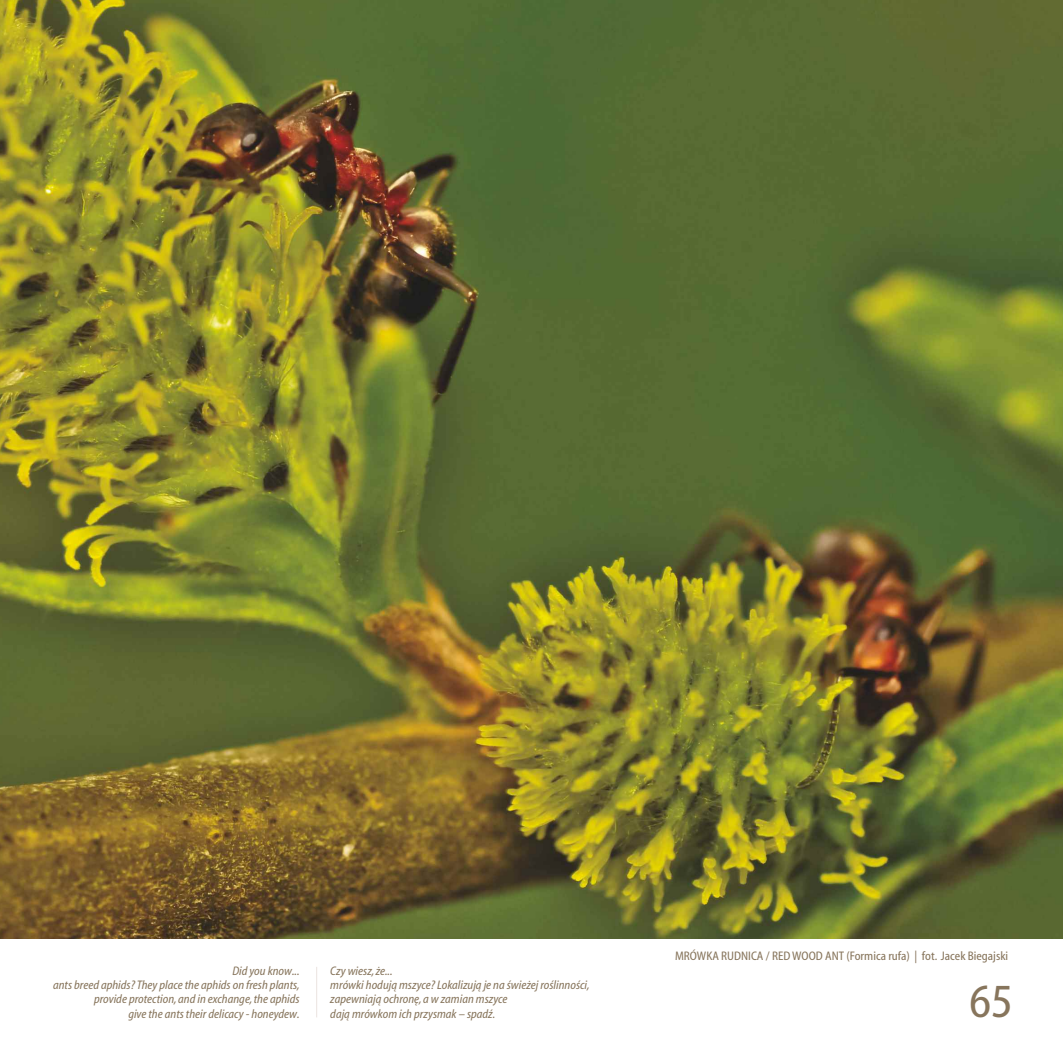
<style>
.page{position:relative;width:1063px;height:1063px;background:#fff}
.page>*{position:absolute;margin:0;border:0;box-sizing:border-box;transform-origin:0 0}
.t1{font:condensed 47.88px "Myriad Web Pro";color:#87755c}
.t2{font:italic condensed 12.5px/14.2px "Myriad Web Pro";color:#87755c}
.t3{font:condensed 12.5px "Myriad Web Pro";color:#87755c}
</style>
<div class="page">
<img style="left:0;top:0;width:1063px;height:939px">
<hr style="left:316px;top:967px;width:1px;height:50px;background:#ebe3e0">
<p class="t2" style="left:53px;top:964px;width:248px;text-align:right">Did you know...<br>ants breed aphids? They place the aphids on fresh plants, provide protection, and in exchange, the aphids<br>give the ants their delicacy - honeydew.</p>
<p class="t2" style="left:330px;top:965px;width:261px">Czy wiesz, że...<br>mrówki hodują mszyce? Lokalizują je na świeżej roślinności, zapewniają ochronę, a w zamian mszyce<br>dają mrówkom ich przysmak – spadź.</p>
<p class="t3" style="left:675px;top:951px;width:335px">MRÓWKA RUDNICA / RED WOOD ANT (Formica rufa) | fot. Jacek Biegajski</p>
<h1 class="t1" style="left:969px;top:981px;width:45px">65</h1>
</div>
